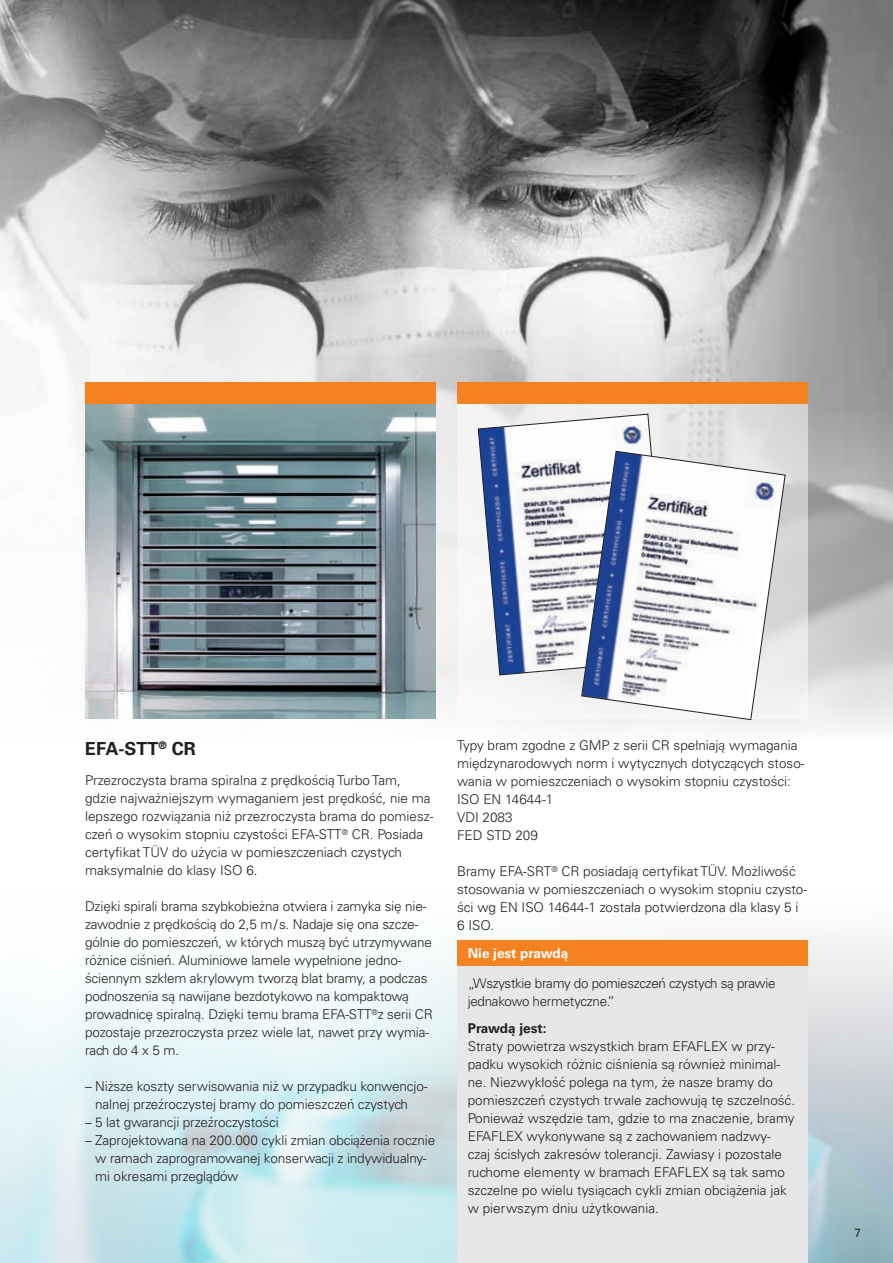
<style>
.page{position:relative;width:893px;height:1263px;background:#fff}
.page>*{position:absolute;margin:0;border:0;box-sizing:border-box;transform-origin:0 0}
.t1{font:700 18px "Univers";color:#231f20}
.t2{font:300 13.5px/18px "Univers CE";color:#231f20}
.t3{font:300 13.5px/18px "Univers CE";letter-spacing:-.02em;color:#231f20}
.t4{font:700 13.5px "Univers CE";color:#fff}
.t5{font:700 13.5px "Univers CE";color:#231f20}
.t6{font:12px "Univers";color:#231f20}
</style>
<div class="page">
<img style="left:0;top:0;width:893px;height:719px">
<img style="left:85px;top:404px;width:351px;height:315px">
<svg style="left:457px;top:404px;width:351px;height:315px;fill:#eee"></svg>
<svg style="left:478px;top:414px;width:192px;height:261px"></svg>
<svg style="left:581px;top:451px;width:205px;height:269px"></svg>
<div style="left:457px;top:965px;width:351px;height:298px;background:#e6e7e9"></div>
<div style="left:457px;top:940px;width:351px;height:25px;background:#f58220"></div>
<div style="left:85px;top:383px;width:351px;height:21px;background:#f58220"></div>
<div style="left:457px;top:383px;width:351px;height:21px;background:#f58220"></div>
<h1 class="t1" style="left:85px;top:737px;width:112px">EFA-STT<sup>®</sup> CR</h1>
<p class="t2" style="left:85px;top:772px;width:350px">Przezroczysta brama spiralna z prędkością Turbo Tam, gdzie najważniejszym wymaganiem jest prędkość, nie ma lepszego rozwiązania niż przezroczysta brama do pomiesz&shy;czeń o wysokim stopniu czystości EFA-STT<sup>®</sup> CR. Posiada certyfikat TÜV do użycia w pomieszczeniach czystych maksymalnie do klasy ISO 6.</p>
<p class="t2" style="left:85px;top:898px;width:349px">Dzięki spirali brama szybkobieżna otwiera i zamyka się nie&shy;zawodnie z prędkością do 2,5 m/s. Nadaje się ona szcze&shy;gólnie do pomieszczeń, w których muszą być utrzymywane różnice ciśnień. Aluminiowe lamele wypełnione jedno&shy;ściennym szkłem akrylowym tworzą blat bramy, a podczas podnoszenia są nawijane bezdotykowo na kompaktową prowadnicę spiralną. Dzięki temu brama EFA-STT<sup>®</sup>z serii CR pozostaje przezroczysta przez wiele lat, nawet przy wymia&shy;rach do 4 x 5 m.</p>
<p class="t2" style="left:95px;top:1078px;width:334px;text-indent:-10px">– Niższe koszty serwisowania niż w przypadku konwencjo&shy;nalnej przeźroczystej bramy do pomieszczeń czystych</p>
<p class="t2" style="left:85px;top:1114px;width:195px">– 5 lat gwarancji przeźroczystości</p>
<p class="t2" style="left:95px;top:1132px;width:341px;text-indent:-10px">– Zaprojektowana na 200.000 cykli zmian obciążenia rocznie w ramach zaprogramowanej konserwacji z indywidualny&shy;mi okresami przeglądów</p>
<p class="t2" style="left:457px;top:736px;width:349px">Typy bram zgodne z GMP z serii CR spełniają wymagania międzynarodowych norm i wytycznych dotyczących stoso&shy;wania w pomieszczeniach o wysokim stopniu czystości:<br>ISO EN 14644-1<br>VDI 2083<br>FED STD 209</p>
<p class="t2" style="left:457px;top:862px;width:352px">Bramy EFA-SRT<sup>®</sup> CR posiadają certyfikat TÜV. Możliwość stosowania w pomieszczeniach o wysokim stopniu czysto&shy;ści wg EN ISO 14644-1 została potwierdzona dla klasy 5 i 6 ISO.</p>
<p class="t4" style="left:468px;top:945px;width:102px">Nie jest prawdą</p>
<p class="t3" style="left:468px;top:975px;width:309px">„Wszystkie bramy do pomieszczeń czystych są prawie jednakowo hermetyczne.”</p>
<p class="t5" style="left:468px;top:1020px;width:80px">Prawdą jest:</p>
<p class="t2" style="left:468px;top:1038px;width:329px">Straty powietrza wszystkich bram EFAFLEX w przy&shy;padku wysokich różnic ciśnienia są również minimal&shy;ne. Niezwykłość polega na tym, że nasze bramy do pomieszczeń czystych trwale zachowują tę szczelność.<br>Ponieważ wszędzie tam, gdzie to ma znaczenie, bramy EFAFLEX wykonywane są z zachowaniem nadzwy&shy;czaj ścisłych zakresów tolerancji. Zawiasy i pozostałe ruchome elementy w bramach EFAFLEX są tak samo szczelne po wielu tysiącach cykli zmian obciążenia jak w pierwszym dniu użytkowania.</p>
<p class="t6" style="left:854px;top:1225px;width:8px">7</p>
</div>
